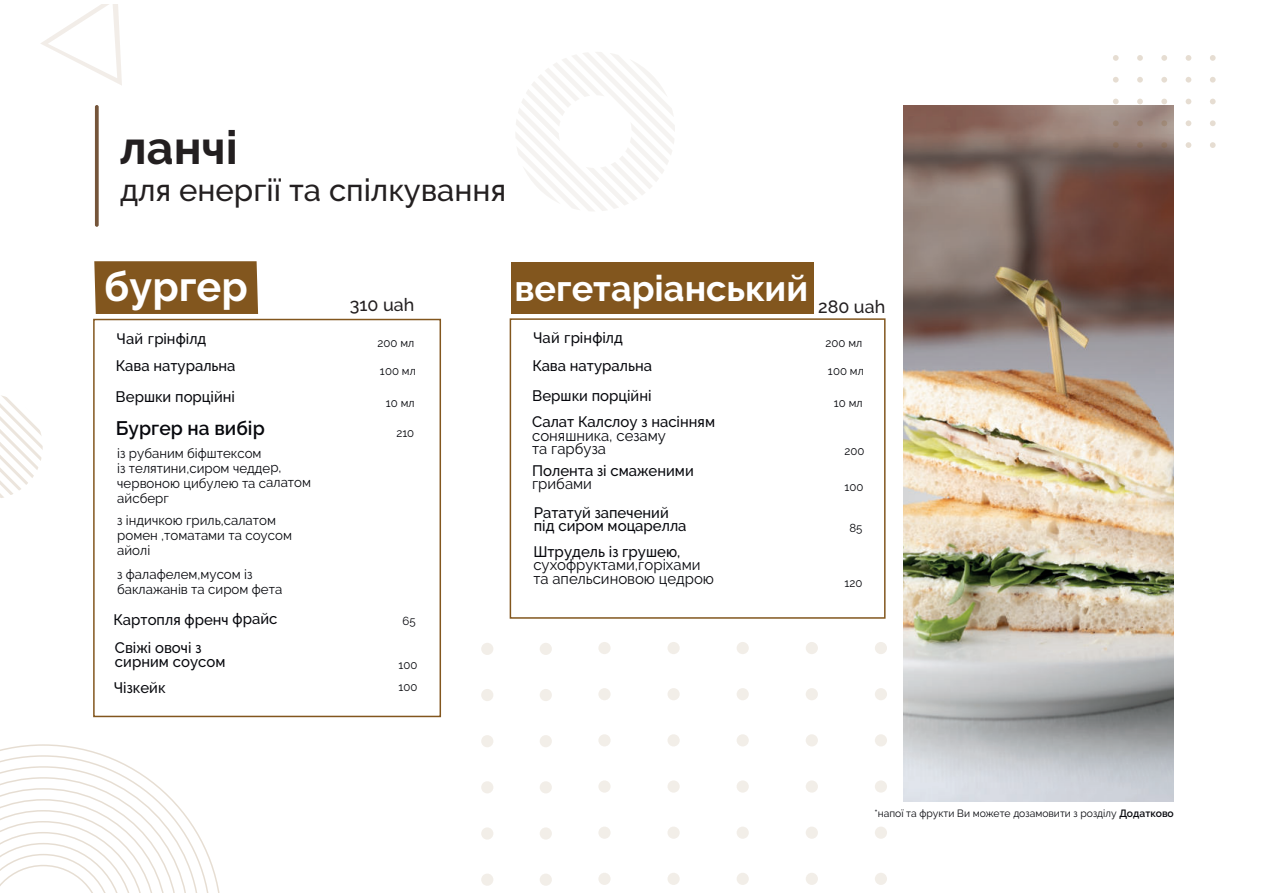
<style>
.page{position:relative;width:1263px;height:893px;background:#fff}
.page>*{position:absolute;margin:0;border:0;box-sizing:border-box;transform-origin:0 0}
.t1{font:700 46.65px "Raleway";color:#231f20}
.t2{font:700 41.55px "Raleway";color:#fff}
.t3{font:700 36px "Raleway";color:#fff}
.t4{font:500 31.05px "Raleway";color:#231f20}
.t5{font:600 19.5px "Raleway";letter-spacing:-.005em;color:#07080d}
.t6{font:500 17.85px "Raleway";letter-spacing:-.005em;color:#231f20}
.t7{font:500 15.15px/30.5px "Raleway";color:#07080d}
.t8{font:15.15px/13.5px "Raleway";color:#07080d}
.t9{font:500 15px "Raleway";color:#07080d}
.t10{font:13.5px/15px "Raleway";letter-spacing:-.005em;color:#07080d}
.t11{font:11.55px/21.5px "Raleway";color:#07080d}
.t12{font:10.5px "Raleway";color:#07080d}
.s1{font-weight:600}
</style>
<div class="page">
<div style="left:736px;top:642px;width:13px;height:12px;background:#f2eee8;border-radius:50%"></div>
<div style="left:736px;top:688px;width:13px;height:12px;background:#f2eee8;border-radius:50%"></div>
<div style="left:736px;top:734px;width:13px;height:12px;background:#f2eee8;border-radius:50%"></div>
<svg style="left:736px;top:780px;width:13px;height:13px"></svg>
<svg style="left:736px;top:826px;width:13px;height:13px"></svg>
<div style="left:736px;top:873px;width:13px;height:12px;background:#f2eee8;border-radius:50%"></div>
<div style="left:667px;top:642px;width:13px;height:12px;background:#f2eee8;border-radius:50%"></div>
<div style="left:667px;top:688px;width:13px;height:12px;background:#f2eee8;border-radius:50%"></div>
<div style="left:667px;top:734px;width:13px;height:12px;background:#f2eee8;border-radius:50%"></div>
<svg style="left:667px;top:780px;width:13px;height:13px"></svg>
<svg style="left:667px;top:826px;width:13px;height:13px"></svg>
<div style="left:667px;top:873px;width:13px;height:12px;background:#f2eee8;border-radius:50%"></div>
<div style="left:598px;top:642px;width:13px;height:12px;background:#f2eee8;border-radius:50%"></div>
<div style="left:598px;top:688px;width:13px;height:12px;background:#f2eee8;border-radius:50%"></div>
<div style="left:598px;top:734px;width:13px;height:12px;background:#f2eee8;border-radius:50%"></div>
<svg style="left:598px;top:780px;width:13px;height:13px"></svg>
<svg style="left:598px;top:826px;width:13px;height:13px"></svg>
<div style="left:598px;top:873px;width:13px;height:12px;background:#f2eee8;border-radius:50%"></div>
<div style="left:806px;top:642px;width:12px;height:12px;background:#f2eee8;border-radius:50%"></div>
<div style="left:806px;top:688px;width:12px;height:12px;background:#f2eee8;border-radius:50%"></div>
<div style="left:806px;top:734px;width:12px;height:12px;background:#f2eee8;border-radius:50%"></div>
<div style="left:806px;top:780px;width:12px;height:13px;background:#f2eee8;border-radius:50%"></div>
<div style="left:806px;top:826px;width:12px;height:13px;background:#f2eee8;border-radius:50%"></div>
<div style="left:806px;top:873px;width:12px;height:12px;background:#f2eee8;border-radius:50%"></div>
<div style="left:875px;top:642px;width:12px;height:12px;background:#f2eee8;border-radius:50%"></div>
<div style="left:875px;top:688px;width:12px;height:12px;background:#f2eee8;border-radius:50%"></div>
<div style="left:875px;top:734px;width:12px;height:12px;background:#f2eee8;border-radius:50%"></div>
<div style="left:875px;top:780px;width:12px;height:13px;background:#f2eee8;border-radius:50%"></div>
<div style="left:875px;top:826px;width:12px;height:13px;background:#f2eee8;border-radius:50%"></div>
<div style="left:875px;top:873px;width:12px;height:12px;background:#f2eee8;border-radius:50%"></div>
<div style="left:540px;top:643px;width:12px;height:12px;background:#f2eee8;border-radius:50%"></div>
<div style="left:540px;top:689px;width:12px;height:12px;background:#f2eee8;border-radius:50%"></div>
<div style="left:540px;top:735px;width:12px;height:12px;background:#f2eee8;border-radius:50%"></div>
<div style="left:540px;top:781px;width:12px;height:12px;background:#f2eee8;border-radius:50%"></div>
<div style="left:540px;top:827px;width:12px;height:13px;background:#f2eee8;border-radius:50%"></div>
<div style="left:540px;top:873px;width:12px;height:13px;background:#f2eee8;border-radius:50%"></div>
<div style="left:481px;top:643px;width:12px;height:12px;background:#f2eee8;border-radius:50%"></div>
<div style="left:481px;top:689px;width:12px;height:12px;background:#f2eee8;border-radius:50%"></div>
<div style="left:481px;top:735px;width:12px;height:12px;background:#f2eee8;border-radius:50%"></div>
<div style="left:481px;top:781px;width:12px;height:12px;background:#f2eee8;border-radius:50%"></div>
<div style="left:481px;top:827px;width:12px;height:13px;background:#f2eee8;border-radius:50%"></div>
<div style="left:481px;top:873px;width:12px;height:13px;background:#f2eee8;border-radius:50%"></div>
<svg style="left:1px;top:395px;width:42px;height:103px"></svg>
<svg style="left:1px;top:744px;width:219px;height:149px"></svg>
<div style="left:93px;top:319px;width:348px;height:398px;border:2px solid #82561e"></div>
<div style="left:94px;top:261px;width:164px;height:53px;background:#82561e"></div>
<div style="left:510px;top:318px;width:375px;height:301px;border:2px solid #82561e"></div>
<div style="left:511px;top:263px;width:303px;height:51px;background:#82561e"></div>
<svg style="left:41px;top:5px;width:81px;height:80px"></svg>
<svg style="left:95px;top:105px;width:4px;height:122px"></svg>
<img style="left:903px;top:105px;width:270px;height:696px">
<svg style="left:1210px;top:55px;width:6px;height:6px"></svg>
<svg style="left:1185px;top:55px;width:6px;height:6px"></svg>
<svg style="left:1161px;top:55px;width:6px;height:6px"></svg>
<svg style="left:1137px;top:55px;width:6px;height:6px"></svg>
<svg style="left:1113px;top:55px;width:6px;height:6px"></svg>
<svg style="left:1210px;top:77px;width:6px;height:6px"></svg>
<svg style="left:1185px;top:77px;width:6px;height:6px"></svg>
<svg style="left:1161px;top:77px;width:6px;height:6px"></svg>
<svg style="left:1137px;top:77px;width:6px;height:6px"></svg>
<svg style="left:1113px;top:77px;width:6px;height:6px"></svg>
<svg style="left:1210px;top:99px;width:6px;height:5px"></svg>
<svg style="left:1185px;top:99px;width:6px;height:5px"></svg>
<svg style="left:1161px;top:99px;width:6px;height:5px"></svg>
<svg style="left:1137px;top:99px;width:6px;height:5px"></svg>
<svg style="left:1113px;top:99px;width:6px;height:5px"></svg>
<svg style="left:1210px;top:120px;width:6px;height:6px"></svg>
<svg style="left:1185px;top:120px;width:6px;height:6px"></svg>
<svg style="left:1161px;top:120px;width:6px;height:6px"></svg>
<svg style="left:1137px;top:120px;width:6px;height:6px"></svg>
<svg style="left:1113px;top:120px;width:6px;height:6px"></svg>
<svg style="left:1210px;top:142px;width:6px;height:6px"></svg>
<svg style="left:1185px;top:142px;width:6px;height:6px"></svg>
<svg style="left:1161px;top:142px;width:6px;height:6px"></svg>
<svg style="left:1137px;top:142px;width:6px;height:6px"></svg>
<svg style="left:1113px;top:142px;width:6px;height:6px"></svg>
<svg style="left:516px;top:52px;width:159px;height:159px"></svg>
<h1 class="t1" style="left:120px;top:121px;width:119px">ланчі</h1>
<h3 class="t4" style="left:120px;top:172px;width:387px">для енергії та спілкування</h3>
<h2 class="t2" style="left:104px;top:262px;width:145px">бургер</h2>
<p class="t9" style="left:117px;top:330px;width:91px">Чай грінфілд</p>
<p class="t7" style="left:116px;top:351px;width:121px">Кава натуральна<br>Вершки порційні</p>
<p class="t5" style="left:116px;top:417px;width:151px">Бургер на вибір</p>
<p class="t10" style="left:117px;top:445px;width:196px">із рубаним біфштексом<br>із телятини,сиром чеддер, червоною цибулею та салатом айсберг</p>
<p class="t10" style="left:117px;top:513px;width:177px">з індичкою гриль,салатом ромен ,томатами та соусом айолі</p>
<p class="t10" style="left:117px;top:567px;width:167px">з фалафелем,мусом із баклажанів та сиром фета</p>
<p class="t7" style="left:114px;top:605px;width:165px;line-height:28.5px">Картопля френч фрайс<br>Свіжі овочі з</p>
<p class="t7" style="left:114px;top:648px;width:113px;line-height:26.2px">сирним соусом<br>Чізкейк</p>
<p class="t6" style="left:350px;top:298px;width:66px">310 uah</p>
<p class="t11" style="left:377px;top:332px;width:38px">200 мл</p>
<p class="t11" style="left:380px;top:361px;width:37px">100 мл</p>
<p class="t11" style="left:386px;top:393px;width:30px">10 мл</p>
<p class="t11" style="left:396px;top:423px;width:19px">210</p>
<p class="t11" style="left:403px;top:611px;width:15px">65</p>
<p class="t11" style="left:398px;top:655px;width:20px">100<br>100</p>
<h3 class="t3" style="left:514px;top:268px;width:372px">вегетаріанський <sub>280</sub> <sub>uah</sub></h3>
<p class="t9" style="left:533px;top:329px;width:91px">Чай грінфілд</p>
<p class="t7" style="left:532px;top:350px;width:121px">Кава натуральна<br>Вершки порційні</p>
<p class="t7" style="left:532px;top:407px;width:184px">Салат Калслоу з насінням</p>
<p class="t8" style="left:532px;top:429px;width:135px">соняшника, сезаму та гарбуза</p>
<p class="t7" style="left:532px;top:455px;width:163px">Полента зі смаженими</p>
<p class="t8" style="left:532px;top:477px;width:61px">грибами</p>
<p class="t7" style="left:534px;top:506px;width:154px;line-height:13.5px">Рататуй запечений під сиром моцарелла</p>
<p class="t7" style="left:533px;top:536px;width:148px">Штрудель із грушею,</p>
<p class="t8" style="left:533px;top:558px;width:182px">сухофруктами,горіхами та апельсиновою цедрою</p>
<p class="t11" style="left:825px;top:332px;width:38px">200 мл</p>
<p class="t11" style="left:828px;top:361px;width:37px">100 мл</p>
<p class="t11" style="left:834px;top:393px;width:30px">10 мл</p>
<p class="t11" style="left:844px;top:441px;width:21px">200</p>
<p class="t11" style="left:844px;top:477px;width:20px">100</p>
<p class="t11" style="left:849px;top:518px;width:15px">85</p>
<p class="t11" style="left:844px;top:573px;width:20px">120</p>
<p class="t12" style="left:874px;top:807px;width:301px">*напої та фрукти Ви можете дозамовити з розділу <span class="s1">Додатково</span></p>
</div>
